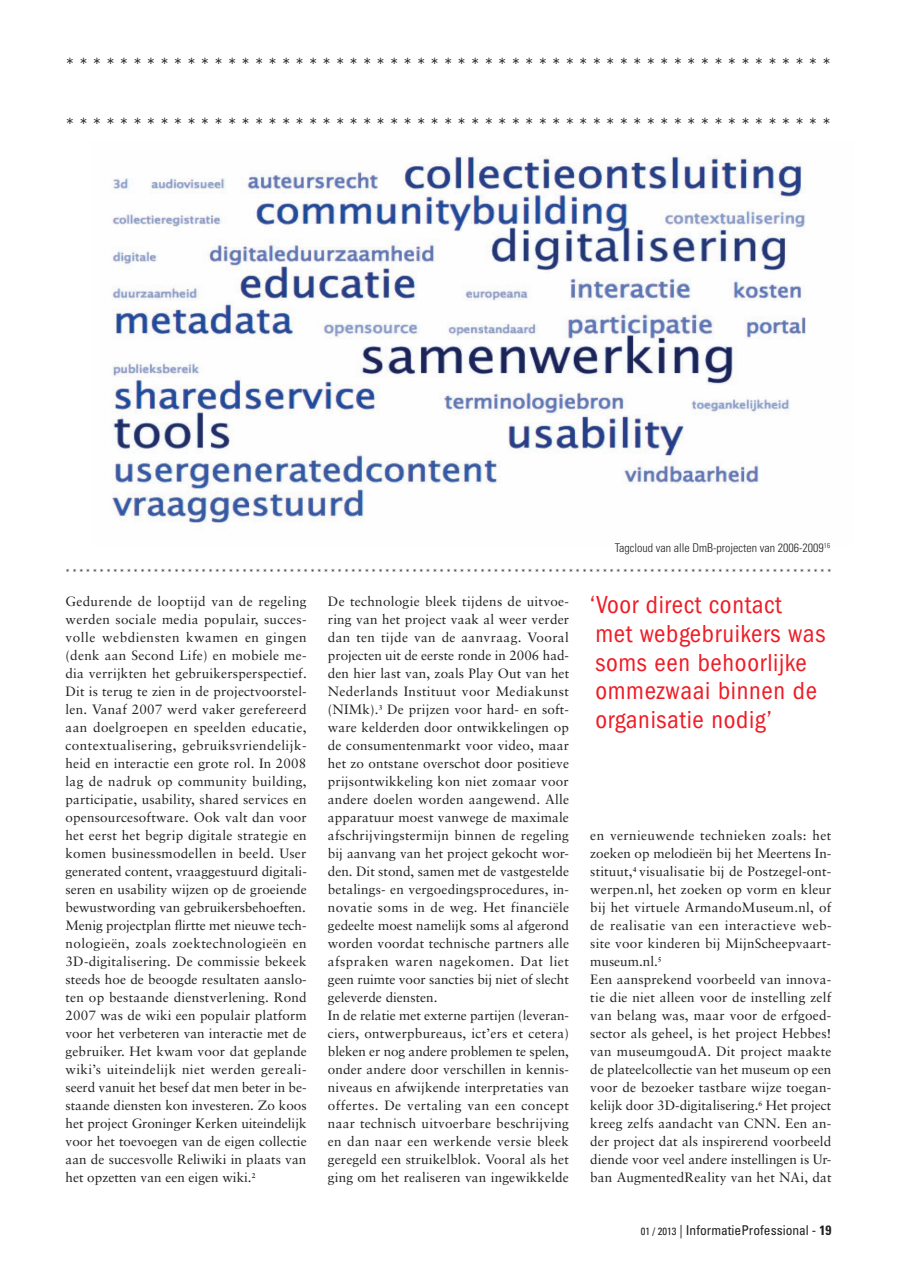
<style>
.page{position:relative;width:897px;height:1284px;background:#fff}
.page>*{position:absolute;margin:0;border:0;box-sizing:border-box;transform-origin:0 0}
.t1{font:condensed 25.5px/28.5px "Franklin Gothic";letter-spacing:.025em;color:#ee1c25}
.t2{font:15px "Franklin Gothic";color:#231f20}
.t3{font:13.5px/18px "Sabon";letter-spacing:.01em;color:#231f20}
.t4{font:condensed 13.5px "Univers";color:#231f20}
.t5{font:300 condensed 12px "Univers";color:#231f20}
.t6{font:7.5px "Franklin Gothic";color:#231f20}
.s1{font-size:10.5px}
.s2{font-weight:700}
</style>
<div class="page">
<img style="left:112px;top:155px;width:694px;height:368px">
<p class="t2" style="left:66px;top:55px;width:766px">* * * * * * * * * * * * * * * * * * * * * * * * * * * * * * * * * * * * * * * * * * * * * * * * * * * * * * * * *</p>
<p class="t2" style="left:66px;top:114px;width:766px">* * * * * * * * * * * * * * * * * * * * * * * * * * * * * * * * * * * * * * * * * * * * * * * * * * * * * * * * *</p>
<p class="t5" style="left:614px;top:540px;width:217px">Tagcloud van alle DmB-projecten van 2006-2009<sup>16</sup></p>
<p class="t6" style="left:66px;top:567px;width:767px">* * * * * * * * * * * * * * * * * * * * * * * * * * * * * * * * * * * * * * * * * * * * * * * * * * * * * * * * * * * * * * * * * * * * * * * * * * * * * * * * * * * * * * * * * * * * * * * * * * * * * * * * * * * * * * * * *</p>
<p class="t3" style="left:66px;top:592px;width:243px;text-align:justify">Gedurende de looptijd van de regeling werden sociale media populair, succes&shy;volle webdiensten kwamen en gingen (denk aan Second Life) en mobiele me&shy;dia verrijkten het gebruikersperspectief.<br>Dit is terug te zien in de projectvoorstel&shy;len. Vanaf 2007 werd vaker gerefereerd aan doelgroepen en speelden educatie, contextualisering, gebruiksvriendelijk&shy;heid en interactie een grote rol. In 2008 lag de nadruk op community building, participatie, usability, shared services en opensourcesoftware. Ook valt dan voor het eerst het begrip digitale strategie en komen businessmodellen in beeld. User generated content, vraaggestuurd digitali&shy;seren en usability wijzen op de groeiende bewustwording van gebruikersbehoeften.<br>Menig projectplan flirtte met nieuwe tech&shy;nologieën, zoals zoektechnologieën en 3D-digitalisering. De commissie bekeek steeds hoe de beoogde resultaten aanslo&shy;ten op bestaande dienstverlening. Rond 2007 was de wiki een populair platform voor het verbeteren van interactie met de gebruiker. Het kwam voor dat geplande wiki’s uiteindelijk niet werden gereali&shy;seerd vanuit het besef dat men beter in be&shy;staande diensten kon investeren. Zo koos het project Groninger Kerken uiteindelijk voor het toevoegen van de eigen collectie aan de succesvolle Reliwiki in plaats van het opzetten van een eigen wiki.<sup>2</sup></p>
<h1 class="t1" style="left:590px;top:591px;width:236px">‘Voor direct contact<br>met webgebruikers was soms een behoorlijke ommezwaai binnen de organisatie nodig’</h1>
<p class="t3" style="left:328px;top:592px;width:243px">De technologie bleek tijdens de uitvoe&shy;ring van het project vaak al weer verder dan ten tijde van de aanvraag. Vooral projecten uit de eerste ronde in 2006 had&shy;den hier last van, zoals Play Out van het Nederlands Instituut voor Mediakunst (NIMk).<sup>3</sup> De prijzen voor hard- en soft&shy;ware kelderden door ontwikkelingen op de consumentenmarkt voor video, maar het zo ontstane overschot door positieve prijsontwikkeling kon niet zomaar voor andere doelen worden aangewend. Alle apparatuur moest vanwege de maximale afschrijvingstermijn binnen de regeling bij aanvang van het project gekocht wor&shy;den. Dit stond, samen met de vastgestelde betalings- en vergoedingsprocedures, in&shy;novatie soms in de weg. Het financiële gedeelte moest namelijk soms al afgerond worden voordat technische partners alle afspraken waren nagekomen. Dat liet geen ruimte voor sancties bij niet of slecht geleverde diensten.<br>In de relatie met externe partijen (leveran&shy;ciers, ontwerpbureaus, ict’ers et cetera) bleken er nog andere problemen te spelen, onder andere door verschillen in kennis&shy;niveaus en afwijkende interpretaties van offertes. De vertaling van een concept naar technisch uitvoerbare beschrijving en dan naar een werkende versie bleek geregeld een struikelblok. Vooral als het ging om het realiseren van ingewikkelde</p>
<p class="t3" style="left:590px;top:826px;width:243px">en vernieuwende technieken zoals: het zoeken op melodieën bij het Meertens In&shy;stituut,<sup>4</sup> visualisatie bij de Postzegel-ont&shy;werpen.nl, het zoeken op vorm en kleur bij het virtuele ArmandoMuseum.nl, of de realisatie van een interactieve web&shy;site voor kinderen bij MijnScheepvaart&shy;museum.nl.<sup>5<br></sup>Een aansprekend voorbeeld van innova&shy;tie die niet alleen voor de instelling zelf van belang was, maar voor de erfgoed&shy;sector als geheel, is het project Hebbes! van museumgoudA. Dit project maakte de plateelcollectie van het museum op een voor de bezoeker tastbare wijze toegan&shy;kelijk door 3D-digitalisering.<sup>6</sup> Het project kreeg zelfs aandacht van CNN. Een an&shy;der project dat als inspirerend voorbeeld diende voor veel andere instellingen is Ur&shy;ban AugmentedReality van het NAi, dat</p>
<p class="t4" style="left:640px;top:1221px;width:192px"><span class="s1">01 / 2013</span> | InformatieProfessional - <span class="s2">19</span></p>
</div>
